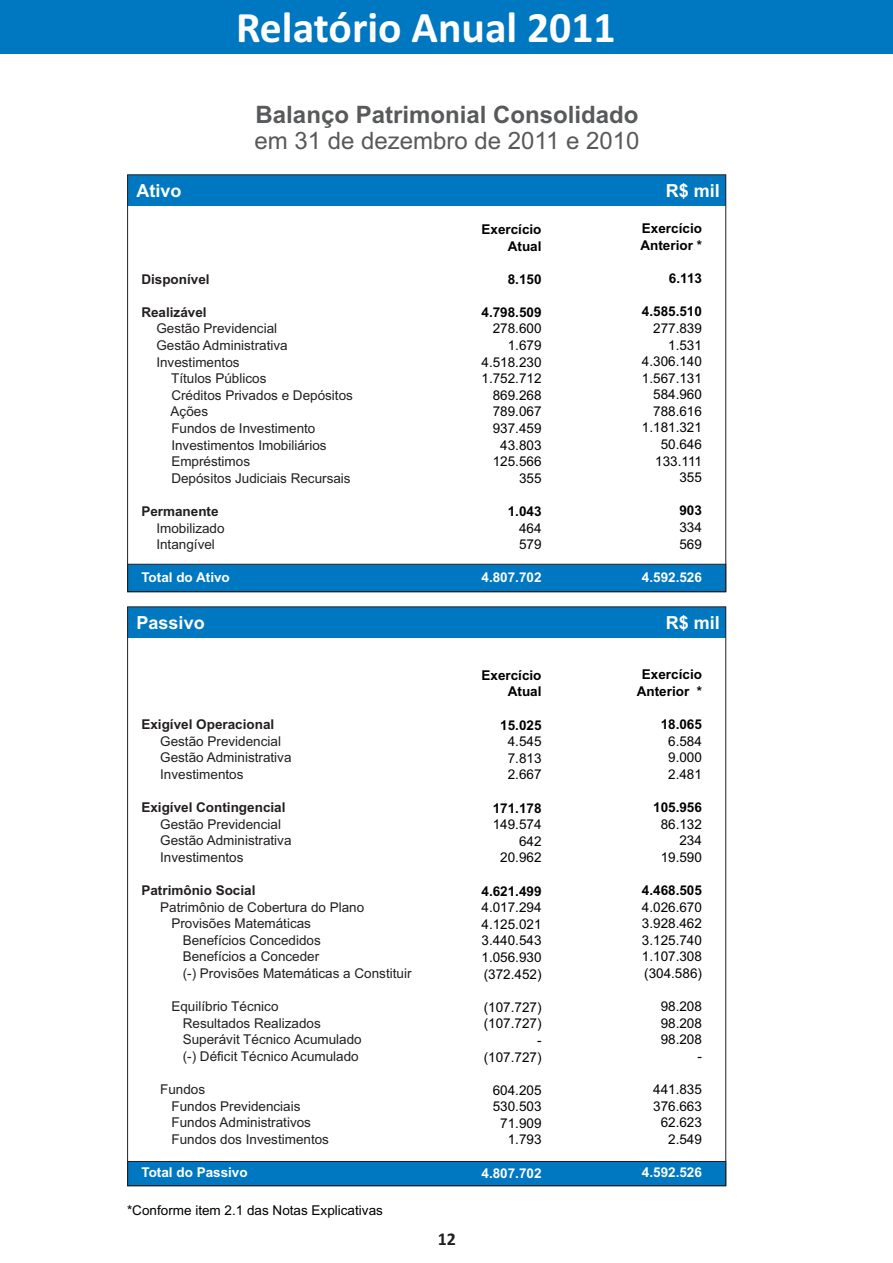
<style>
.page{position:relative;width:893px;height:1263px;background:#fff}
.page>*{position:absolute;margin:0;border:0;box-sizing:border-box;transform-origin:0 0}
.t1{font:700 43.65px "Calibri";color:#fff}
.t2{font:700 24px "Arial";color:#58595b}
.t3{font:24px "Arial";color:#58595b}
.t4{font:700 18px "Arial";color:#fff}
.t5{font:700 18px "Calibri";color:#231f20}
.t6{font:13.5px/16.6px "Arial";color:#231f20}
.t7{font:13.5px/16.6px "Arial";color:#000;text-align:right}
.t8{font:700 13.5px/16.6px "Arial";color:#000;text-align:right}
.t9{font:700 13.5px "Arial";color:#231f20}
.t10{font:700 13.5px "Arial";color:#fff}
</style>
<div class="page">
<div style="left:129px;top:1161px;width:595px;height:23px;background:#0078c1"></div>
<div style="left:129px;top:564px;width:595px;height:26px;background:#0078c1"></div>
<div style="left:128px;top:175px;width:598px;height:31px;background:#0078c1"></div>
<div style="left:128px;top:607px;width:598px;height:31px;background:#0078c1"></div>
<div style="left:0;top:1px;width:893px;height:53px;background:#0078c1"></div>
<h1 class="t1" style="left:236px;top:10px;width:381px">Relatório Anual 2011</h1>
<h3 class="t4" style="left:137px;top:184px;width:46px">Ativo</h3>
<h2 class="t2" style="left:256px;top:105px;width:384px">Balanço Patrimonial Consolidado</h2>
<h2 class="t3" style="left:254px;top:132px;width:387px">em 31 de dezembro de 2011 e 2010</h2>
<h3 class="t4" style="left:666px;top:184px;width:56px">R$ mil</h3>
<p class="t9" style="left:141px;top:274px;width:70px">Disponível</p>
<p class="t9" style="left:141px;top:307px;width:67px">Realizável</p>
<p class="t6" style="left:156px;top:322px;width:122px">Gestão Previdencial</p>
<p class="t6" style="left:156px;top:338px;width:133px">Gestão Administrativa</p>
<p class="t6" style="left:156px;top:355px;width:85px">Investimentos</p>
<p class="t6" style="left:171px;top:371px;width:97px">Títulos Públicos</p>
<p class="t6" style="left:171px;top:388px;width:183px">Créditos Privados e Depósitos</p>
<p class="t6" style="left:171px;top:405px;width:39px">Ações</p>
<p class="t6" style="left:171px;top:421px;width:146px">Fundos de Investimento</p>
<p class="t6" style="left:171px;top:438px;width:157px">Investimentos Imobiliários</p>
<p class="t6" style="left:171px;top:454px;width:80px">Empréstimos</p>
<p class="t6" style="left:171px;top:471px;width:181px">Depósitos Judiciais Recursais</p>
<p class="t9" style="left:141px;top:506px;width:79px">Permanente</p>
<p class="t6" style="left:156px;top:521px;width:70px">Imobilizado<br>Intangível</p>
<p class="t10" style="left:141px;top:572px;width:90px">Total do Ativo</p>
<p class="t8" style="left:481px;top:222px;width:62px">Exercício<br>Atual</p>
<p class="t8" style="left:508px;top:272px;width:35px">8.150</p>
<p class="t8" style="left:481px;top:305px;width:62px">4.798.509</p>
<p class="t7" style="left:481px;top:322px;width:62px">278.600<br>1.679<br>4.518.230<br>1.752.712<br>869.268<br>789.067<br>937.459<br>43.803<br>125.566<br>355</p>
<p class="t8" style="left:508px;top:504px;width:35px">1.043</p>
<p class="t7" style="left:519px;top:521px;width:24px;text-align:left">464<br>579</p>
<p class="t10" style="left:481px;top:572px;width:62px">4.807.702</p>
<p class="t8" style="left:640px;top:222px;width:63px;text-align:left">Exercício<br>Anterior *</p>
<p class="t8" style="left:669px;top:271px;width:35px">6.113</p>
<p class="t8" style="left:642px;top:304px;width:62px">4.585.510</p>
<p class="t7" style="left:642px;top:321px;width:62px">277.839<br>1.531<br>4.306.140<br>1.567.131<br>584.960<br>788.616<br>1.181.321<br>50.646<br>133.111<br>355</p>
<p class="t8" style="left:679px;top:504px;width:24px">903</p>
<p class="t7" style="left:679px;top:520px;width:24px;text-align:left">334<br>569</p>
<p class="t10" style="left:642px;top:572px;width:62px">4.592.526</p>
<h3 class="t4" style="left:137px;top:616px;width:70px">Passivo</h3>
<h3 class="t4" style="left:666px;top:616px;width:56px">R$ mil</h3>
<p class="t9" style="left:141px;top:719px;width:134px">Exigível Operacional</p>
<p class="t6" style="left:160px;top:734px;width:133px">Gestão Previdencial<br>Gestão Administrativa<br>Investimentos</p>
<p class="t9" style="left:141px;top:802px;width:146px">Exigível Contingencial</p>
<p class="t6" style="left:160px;top:817px;width:133px">Gestão Previdencial<br>Gestão Administrativa<br>Investimentos</p>
<p class="t9" style="left:141px;top:885px;width:116px">Patrimônio Social</p>
<p class="t6" style="left:160px;top:900px;width:206px">Patrimônio de Cobertura do Plano</p>
<p class="t6" style="left:171px;top:916px;width:141px">Provisões Matemáticas</p>
<p class="t6" style="left:183px;top:933px;width:140px">Benefícios Concedidos</p>
<p class="t6" style="left:183px;top:949px;width:138px">Benefícios a Conceder</p>
<p class="t6" style="left:183px;top:966px;width:230px">(-) Provisões Matemáticas a Constituir</p>
<p class="t6" style="left:183px;top:999px;width:181px;text-indent:-11px">Equilíbrio Técnico<br>Resultados Realizados<br>Superávit Técnico Acumulado (-) Déficit Técnico Acumulado</p>
<p class="t6" style="left:171px;top:1082px;width:159px;text-indent:-11px">Fundos<br>Fundos Previdenciais<br>Fundos Administrativos<br>Fundos dos Investimentos</p>
<p class="t10" style="left:141px;top:1167px;width:108px">Total do Passivo</p>
<p class="t7" style="left:127px;top:1203px;width:257px">*Conforme item 2.1 das Notas Explicativas</p>
<h3 class="t5" style="left:438px;top:1231px;width:20px">12</h3>
<p class="t8" style="left:481px;top:668px;width:62px">Exercício<br>Atual</p>
<p class="t8" style="left:500px;top:718px;width:43px">15.025</p>
<p class="t7" style="left:508px;top:734px;width:35px;text-align:justify">4.545<br>7.813<br>2.667</p>
<p class="t8" style="left:493px;top:801px;width:50px">171.178</p>
<p class="t7" style="left:493px;top:817px;width:50px">149.574<br>642<br>20.962</p>
<p class="t8" style="left:481px;top:884px;width:62px">4.621.499</p>
<p class="t7" style="left:481px;top:900px;width:62px;text-align:justify">4.017.294<br>4.125.021<br>3.440.543<br>1.056.930 (372.452)</p>
<p class="t7" style="left:484px;top:1000px;width:59px">(107.727) (107.727) - (107.727)</p>
<p class="t7" style="left:493px;top:1083px;width:50px">604.205<br>530.503<br>71.909<br>1.793</p>
<p class="t10" style="left:481px;top:1168px;width:62px">4.807.702</p>
<p class="t8" style="left:637px;top:667px;width:67px;text-align:center">Exercício<br>Anterior *</p>
<p class="t8" style="left:661px;top:717px;width:43px">18.065</p>
<p class="t7" style="left:668px;top:734px;width:35px;text-align:justify">6.584<br>9.000<br>2.481</p>
<p class="t8" style="left:653px;top:800px;width:50px">105.956</p>
<p class="t7" style="left:661px;top:817px;width:43px">86.132<br>234<br>19.590</p>
<p class="t8" style="left:642px;top:883px;width:62px">4.468.505</p>
<p class="t7" style="left:642px;top:900px;width:62px;text-align:justify">4.026.670<br>3.928.462<br>3.125.740<br>1.107.308 (304.586)</p>
<p class="t7" style="left:661px;top:999px;width:43px">98.208<br>98.208<br>98.208 -</p>
<p class="t7" style="left:653px;top:1082px;width:50px">441.835<br>376.663<br>62.623<br>2.549</p>
<p class="t10" style="left:642px;top:1167px;width:62px">4.592.526</p>
</div>
